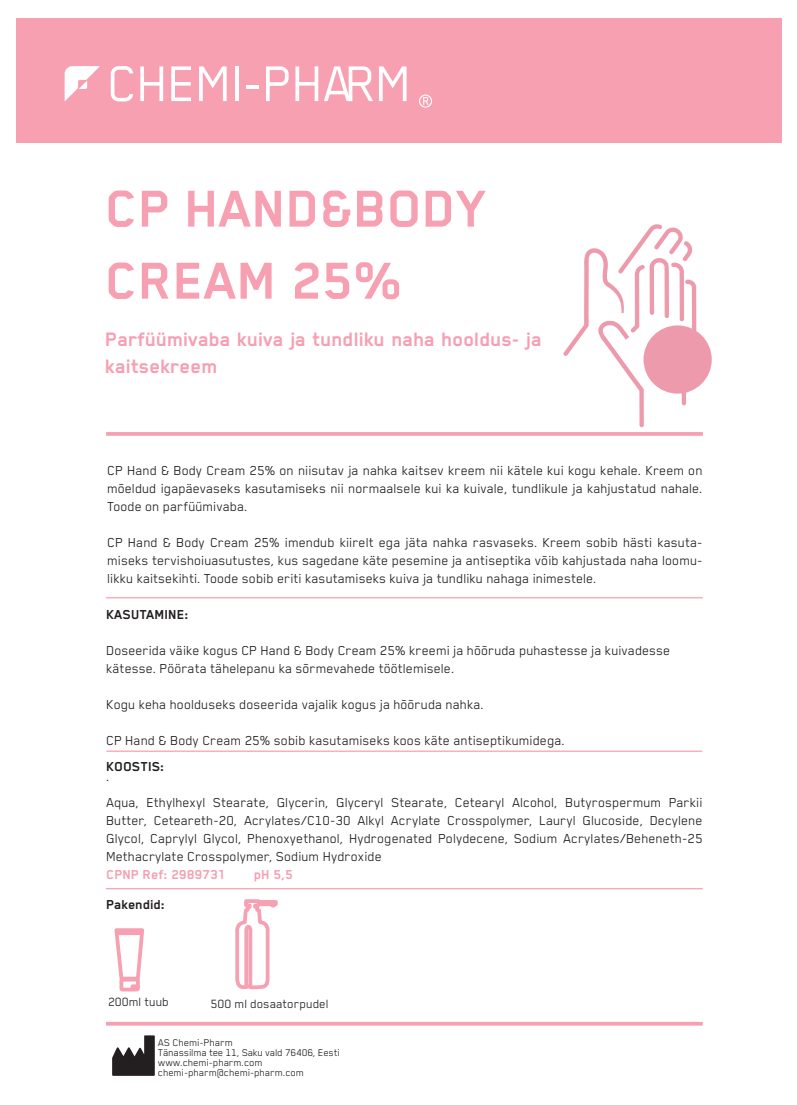
<style>
.page{position:relative;width:797px;height:1105px;background:#fff}
.page>*{position:absolute;margin:0;border:0;box-sizing:border-box;transform-origin:0 0}
.t1{font:700 60px/72px "Blender Pro";color:#f6a0b2}
.t2{font:700 22.5px/27px "Blender Pro";color:#f5a0b2}
.t3{font:15px/18px "Blender Pro";color:#231f20;text-align:justify}
.t4{font:700 15px "Blender Pro";color:#231f20}
.t5{font:700 15px "Blender Pro";color:#f5a0b2}
.t6{font:13.75px "Blender Pro";color:#231f20}
.t7{font:11.25px/10px "Blender Pro";color:#231f20}
</style>
<div class="page">
<div style="left:16px;top:19px;width:765px;height:124px;background:#f6a0b2"></div>
<hr style="left:106px;top:432px;width:597px;height:4px;background:#f6a0b2">
<svg style="left:111px;top:66px;width:22px;height:35px"></svg>
<svg style="left:140px;top:66px;width:23px;height:35px"></svg>
<svg style="left:171px;top:66px;width:20px;height:35px"></svg>
<svg style="left:199px;top:66px;width:28px;height:35px"></svg>
<hr style="left:235px;top:66px;width:3px;height:35px;background:#fff">
<hr style="left:246px;top:85px;width:12px;height:4px;background:#fff">
<svg style="left:266px;top:66px;width:22px;height:35px"></svg>
<svg style="left:295px;top:66px;width:23px;height:35px"></svg>
<svg style="left:324px;top:66px;width:49px;height:35px"></svg>
<svg style="left:379px;top:66px;width:27px;height:35px"></svg>
<svg style="left:419px;top:95px;width:13px;height:13px"></svg>
<svg style="left:65px;top:66px;width:35px;height:35px"></svg>
<hr style="left:106px;top:750px;width:596px;height:2px;background:#f6a0b2">
<hr style="left:106px;top:597px;width:596px;height:1px;background:#f6a0b2">
<hr style="left:106px;top:1022px;width:596px;height:3px;background:#f6a0b2">
<hr style="left:106px;top:888px;width:596px;height:1px;background:#f6a0b2">
<svg style="left:233px;top:750px;width:47px;height:240px"></svg>
<svg style="left:114px;top:928px;width:31px;height:50px"></svg>
<div style="left:131px;top:984px;width:9px;height:5px;border:4px solid #f6a0b2"></div>
<hr style="left:117px;top:931px;width:24px;height:4px;background:#f6a0b2">
<div style="left:119px;top:978px;width:21px;height:13px;border:4px solid #f6a0b2"></div>
<svg style="left:112px;top:1035px;width:43px;height:41px"></svg>
<svg style="left:563px;top:224px;width:133px;height:203px"></svg>
<div style="left:643px;top:325px;width:68px;height:69px;background:#ed9bac;border-radius:50%"></div>
<h1 class="t1" style="left:106px;top:172px;width:383px">CP HAND&amp;BODY<br>CREAM 25%</h1>
<h2 class="t2" style="left:106px;top:325px;width:438px">Parfüümivaba kuiva ja tundliku naha hooldus- ja kaitsekreem</h2>
<p class="t3" style="left:108px;top:461px;width:597px">CP Hand &amp; Body Cream 25% on niisutav ja nahka kaitsev kreem nii kätele kui kogu kehale. Kreem on mõeldud igapäevaseks kasutamiseks nii normaalsele kui ka kuivale, tundlikule ja kahjustatud nahale.<br>Toode on parfüümivaba.</p>
<p class="t3" style="left:108px;top:533px;width:597px">CP Hand &amp; Body Cream 25% imendub kiirelt ega jäta nahka rasvaseks. Kreem sobib hästi kasuta&shy;miseks tervishoiuasutustes, kus sagedane käte pesemine ja antiseptika võib kahjustada naha loomu&shy;likku kaitsekihti. Toode sobib eriti kasutamiseks kuiva ja tundliku nahaga inimestele.</p>
<p class="t4" style="left:106px;top:606px;width:84px">KASUTAMINE:</p>
<p class="t3" style="left:106px;top:641px;width:565px">Doseerida väike kogus CP Hand &amp; Body Cream 25% kreemi ja hõõruda puhastesse ja kuivadesse kätesse. Pöörata tähelepanu ka sõrmevahede töötlemisele.</p>
<p class="t3" style="left:106px;top:695px;width:379px">Kogu keha hoolduseks doseerida vajalik kogus ja hõõruda nahka.</p>
<p class="t3" style="left:106px;top:731px;width:460px">CP Hand &amp; Body Cream 25% sobib kasutamiseks koos käte antiseptikumidega.</p>
<p class="t3" style="left:106px;top:767px;width:5px">.</p>
<p class="t4" style="left:106px;top:758px;width:60px">KOOSTIS:</p>
<p class="t3" style="left:106px;top:792px;width:598px">Aqua, Ethylhexyl Stearate, Glycerin, Glyceryl Stearate, Cetearyl Alcohol, Butyrospermum Parkii Butter, Ceteareth-20, Acrylates/C10-30 Alkyl Acrylate Crosspolymer, Lauryl Glucoside, Decylene Glycol, Caprylyl Glycol, Phenoxyethanol, Hydrogenated Polydecene, Sodium Acrylates/Beheneth-25<br>Methacrylate Crosspolymer, Sodium Hydroxide</p>
<p class="t5" style="left:106px;top:866px;width:121px">CPNP Ref: 2989731</p>
<p class="t5" style="left:254px;top:866px;width:41px">pH 5,5</p>
<p class="t4" style="left:106px;top:896px;width:60px">Pakendid:</p>
<p class="t6" style="left:108px;top:994px;width:62px">200ml tuub</p>
<p class="t6" style="left:211px;top:996px;width:119px">500 ml dosaatorpudel</p>
<p class="t7" style="left:158px;top:1037px;width:183px">AS Chemi-Pharm<br>Tänassilma tee 11, Saku vald 76406, Eesti www.chemi-pharm.com chemi-pharm@chemi-pharm.com</p>
</div>
